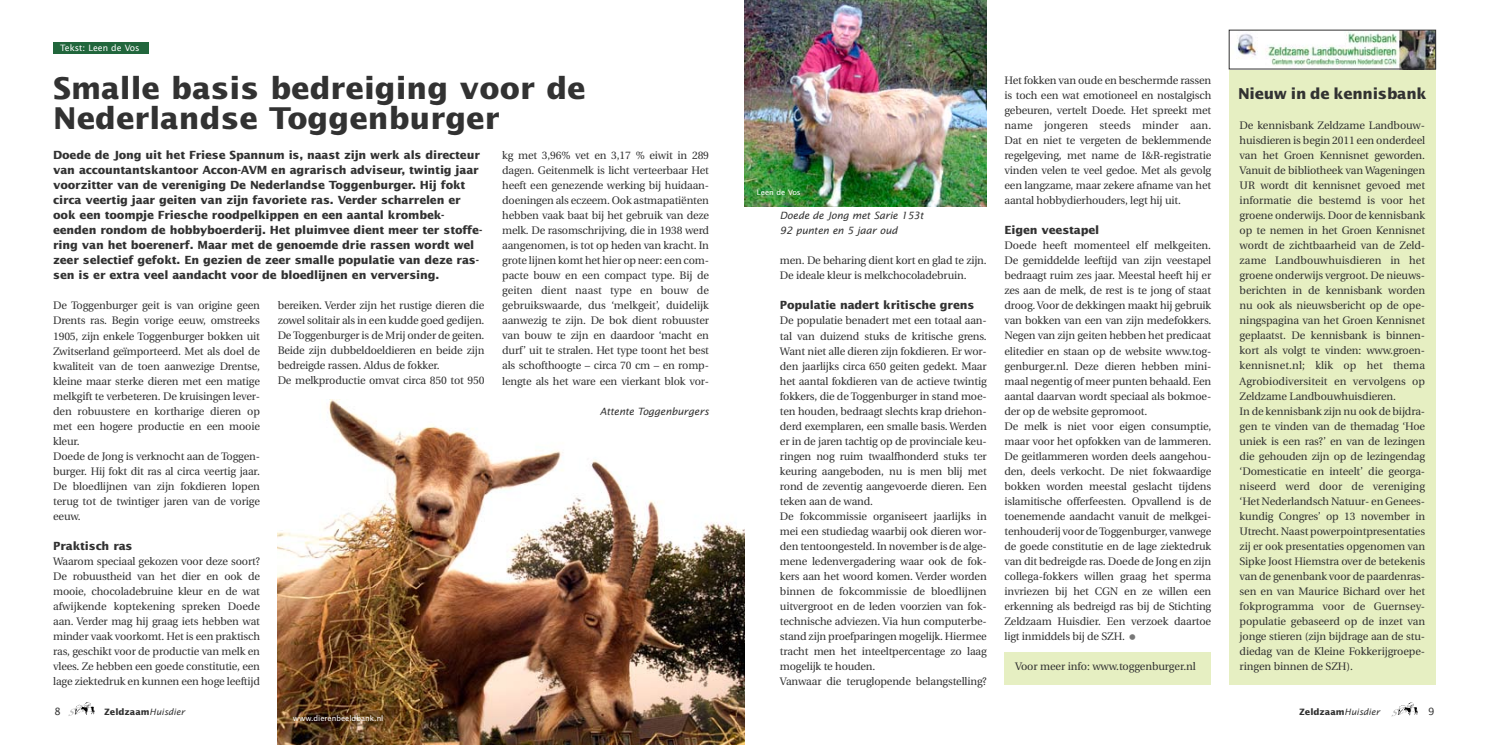
<style>
.page{position:relative;width:1489px;height:745px;background:#fff}
.page>*{position:absolute;margin:0;border:0;box-sizing:border-box;transform-origin:0 0}
.t1{font:700 30px/30px "Lucida Sans";color:#323232}
.t2{font:700 15px "Lucida Sans";letter-spacing:-.015em;color:#323232}
.t3{font:700 11.25px/15px "Lucida Sans";letter-spacing:-.015em;color:#323232}
.t4{font:10.88px/15px "Utopia";letter-spacing:-.015em;color:#323232}
.t5{font:italic 10px/15px "Lucida Sans";letter-spacing:-.01em;color:#323232}
.t6{font:10px "Lucida Sans";color:#323232}
.t7{font:700 8.75px "Lucida Sans";color:#323232}
.t8{font:8.75px "Lucida Sans";color:#fff}
.t9{font:7.5px "Lucida Sans";color:#fff}
.s1{font-weight:400;font-style:italic}
</style>
<div class="page">
<svg style="left:69px;top:702px;width:26px;height:13px"></svg>
<div style="left:53px;top:43px;width:95px;height:11px;background:#21663c"></div>
<div style="left:1004px;top:651px;width:207px;height:33px;background:#e6efc2"></div>
<svg style="left:1391px;top:702px;width:26px;height:14px"></svg>
<img style="left:278px;top:399px;width:466px;height:345px">
<img style="left:744px;top:0;width:242px;height:206px">
<div style="left:1228px;top:54px;width:207px;height:630px;background:#e6efc2"></div>
<img style="left:1230px;top:32px;width:203px;height:35px">
<p class="t8" style="left:60px;top:43px;width:81px">Tekst: Leen de Vos</p>
<h1 class="t1" style="left:53px;top:73px;width:534px">Smalle basis bedreiging voor de<br>Nederlandse Toggenburger</h1>
<p class="t3" style="left:53px;top:147px;width:430px">Doede de Jong uit het Friese Spannum is, naast zijn werk als directeur van accountantskantoor Accon-AVM en agrarisch adviseur, twintig jaar voorzitter van de vereniging De Nederlandse Toggenburger. Hij fokt circa veertig jaar geiten van zijn favoriete ras. Verder scharrelen er ook een toompje Friesche roodpelkippen en een aantal krombek&shy;eenden rondom de hobbyboerderij. Het pluimvee dient meer ter stoffe&shy;ring van het boerenerf. Maar met de genoemde drie rassen wordt wel zeer selectief gefokt. En gezien de zeer smalle populatie van deze ras&shy;sen is er extra veel aandacht voor de bloedlijnen en verversing.</p>
<p class="t4" style="left:53px;top:298px;width:208px">De Toggenburger geit is van origine geen Drents ras. Begin vorige eeuw, omstreeks 1905, zijn enkele Toggenburger bokken uit Zwitserland geïmporteerd. Met als doel de kwaliteit van de toen aanwezige Drentse, kleine maar sterke dieren met een matige melkgift te verbeteren. De kruisingen lever&shy;den robuustere en kortharige dieren op met een hogere productie en een mooie kleur.<br>Doede de Jong is verknocht aan de Toggen&shy;burger. Hij fokt dit ras al circa veertig jaar.<br>De bloedlijnen van zijn fokdieren lopen terug tot de twintiger jaren van de vorige eeuw.</p>
<p class="t3" style="left:53px;top:537px;width:81px">Praktisch ras</p>
<p class="t4" style="left:53px;top:553px;width:208px;text-align:justify">Waarom speciaal gekozen voor deze soort?<br>De robuustheid van het dier en ook de mooie, chocoladebruine kleur en de wat afwijkende koptekening spreken Doede aan. Verder mag hij graag iets hebben wat minder vaak voorkomt. Het is een praktisch ras, geschikt voor de productie van melk en vlees. Ze hebben een goede constitutie, een lage ziektedruk en kunnen een hoge leeftijd</p>
<p class="t6" style="left:54px;top:704px;width:8px">8</p>
<p class="t7" style="left:104px;top:706px;width:82px">Zeldzaam<span class="s1">Huisdier</span></p>
<p class="t4" style="left:278px;top:298px;width:208px">bereiken. Verder zijn het rustige dieren die zowel solitair als in een kudde goed gedijen.<br>De Toggenburger is de Mrij onder de geiten.<br>Beide zijn dubbeldoeldieren en beide zijn bedreigde rassen. Aldus de fokker.<br>De melkproductie omvat circa 850 tot 950</p>
<p class="t9" style="left:293px;top:713px;width:92px">www.dierenbeeldbank.nl</p>
<p class="t4" style="left:502px;top:148px;width:208px;text-align:justify">kg met 3,96% vet en 3,17 % eiwit in 289 dagen. Geitenmelk is licht verteerbaar Het heeft een genezende werking bij huidaan&shy;doeningen als eczeem. Ook astmapatiënten hebben vaak baat bij het gebruik van deze melk. De rasomschrijving, die in 1938 werd aangenomen, is tot op heden van kracht. In grote lijnen komt het hier op neer: een com&shy;pacte bouw en een compact type. Bij de geiten dient naast type en bouw de gebruikswaarde, dus ‘melkgeit’, duidelijk aanwezig te zijn. De bok dient robuuster van bouw te zijn en daardoor ‘macht en durf’ uit te stralen. Het type toont het best als schofthoogte – circa 70 cm – en romp&shy;lengte als het ware een vierkant blok vor-</p>
<p class="t5" style="left:599px;top:403px;width:111px">Attente Toggenburgers</p>
<p class="t9" style="left:756px;top:188px;width:45px">Leen de Vos</p>
<p class="t5" style="left:780px;top:208px;width:145px">Doede de Jong met Sarie 153t<br>92 punten en 5 jaar oud</p>
<p class="t4" style="left:780px;top:253px;width:208px">men. De beharing dient kort en glad te zijn.<br>De ideale kleur is melkchocoladebruin.</p>
<p class="t3" style="left:780px;top:297px;width:196px">Populatie nadert kritische grens</p>
<p class="t4" style="left:780px;top:313px;width:208px">De populatie benadert met een totaal aan&shy;tal van duizend stuks de kritische grens.<br>Want niet alle dieren zijn fokdieren. Er wor&shy;den jaarlijks circa 650 geiten gedekt. Maar het aantal fokdieren van de actieve twintig fokkers, die de Toggenburger in stand moe&shy;ten houden, bedraagt slechts krap driehon&shy;derd exemplaren, een smalle basis. Werden er in de jaren tachtig op de provinciale keu&shy;ringen nog ruim twaalfhonderd stuks ter keuring aangeboden, nu is men blij met rond de zeventig aangevoerde dieren. Een teken aan de wand.<br>De fokcommissie organiseert jaarlijks in mei een studiedag waarbij ook dieren wor&shy;den tentoongesteld. In november is de alge&shy;mene ledenvergadering waar ook de fok&shy;kers aan het woord komen. Verder worden binnen de fokcommissie de bloedlijnen uitvergroot en de leden voorzien van fok&shy;technische adviezen. Via hun computerbe&shy;stand zijn proefparingen mogelijk. Hiermee tracht men het inteeltpercentage zo laag mogelijk te houden.<br>Vanwaar die teruglopende belangstelling?</p>
<p class="t4" style="left:1004px;top:73px;width:208px;text-align:justify">Het fokken van oude en beschermde rassen is toch een wat emotioneel en nostalgisch gebeuren, vertelt Doede. Het spreekt met name jongeren steeds minder aan.<br>Dat en niet te vergeten de beklemmende regelgeving, met name de I&amp;R-registratie vinden velen te veel gedoe. Met als gevolg een langzame, maar zekere afname van het aantal hobbydierhouders, legt hij uit.</p>
<p class="t3" style="left:1004px;top:222px;width:96px">Eigen veestapel</p>
<p class="t4" style="left:1004px;top:238px;width:208px">Doede heeft momenteel elf melkgeiten.<br>De gemiddelde leeftijd van zijn veestapel bedraagt ruim zes jaar. Meestal heeft hij er zes aan de melk, de rest is te jong of staat droog. Voor de dekkingen maakt hij gebruik van bokken van een van zijn medefokkers.<br>Negen van zijn geiten hebben het predicaat elitedier en staan op de website www.tog&shy;genburger.nl. Deze dieren hebben mini&shy;maal negentig of meer punten behaald. Een aantal daarvan wordt speciaal als bokmoe&shy;der op de website gepromoot.<br>De melk is niet voor eigen consumptie, maar voor het opfokken van de lammeren.<br>De geitlammeren worden deels aangehou&shy;den, deels verkocht. De niet fokwaardige bokken worden meestal geslacht tijdens islamitische offerfeesten. Opvallend is de toenemende aandacht vanuit de melkgei&shy;tenhouderij voor de Toggenburger, vanwege de goede constitutie en de lage ziektedruk van dit bedreigde ras. Doede de Jong en zijn collega-fokkers willen graag het sperma invriezen bij het CGN en ze willen een erkenning als bedreigd ras bij de Stichting Zeldzaam Huisdier. Een verzoek daartoe ligt inmiddels bij de SZH.</p>
<p class="t4" style="left:1015px;top:658px;width:182px">Voor meer info: www.toggenburger.nl</p>
<h2 class="t2" style="left:1237px;top:85px;width:190px">Nieuw in de kennisbank</h2>
<p class="t4" style="left:1239px;top:118px;width:187px">De kennisbank Zeldzame Landbouw&shy;huisdieren is begin 2011 een onderdeel van het Groen Kennisnet geworden.<br>Vanuit de bibliotheek van Wageningen UR wordt dit kennisnet gevoed met informatie die bestemd is voor het groene onderwijs. Door de kennisbank op te nemen in het Groen Kennisnet wordt de zichtbaarheid van de Zeld&shy;zame Landbouwhuisdieren in het groene onderwijs vergroot. De nieuws&shy;berichten in de kennisbank worden nu ook als nieuwsbericht op de ope&shy;ningspagina van het Groen Kennisnet geplaatst. De kennisbank is binnen&shy;kort als volgt te vinden: www.groen&shy;kennisnet.nl; klik op het thema Agrobiodiversiteit en vervolgens op Zeldzame Landbouwhuisdieren.<br>In de kennisbank zijn nu ook de bijdra&shy;gen te vinden van de themadag ‘Hoe uniek is een ras?’ en van de lezingen die gehouden zijn op de lezingendag ‘Domesticatie en inteelt’ die georga&shy;niseerd werd door de vereniging ‘Het Nederlandsch Natuur- en Genees&shy;kundig Congres’ op 13 november in Utrecht. Naast powerpointpresentaties zij er ook presentaties opgenomen van Sipke Joost Hiemstra over de betekenis van de genenbank voor de paardenras&shy;sen en van Maurice Bichard over het fokprogramma voor de Guernsey&shy;populatie gebaseerd op de inzet van jonge stieren (zijn bijdrage aan de stu&shy;diedag van de Kleine Fokkerijgroepe&shy;ringen binnen de SZH).</p>
<p class="t7" style="left:1298px;top:706px;width:82px">Zeldzaam<span class="s1">Huisdier</span></p>
<p class="t6" style="left:1427px;top:704px;width:8px">9</p>
</div>
